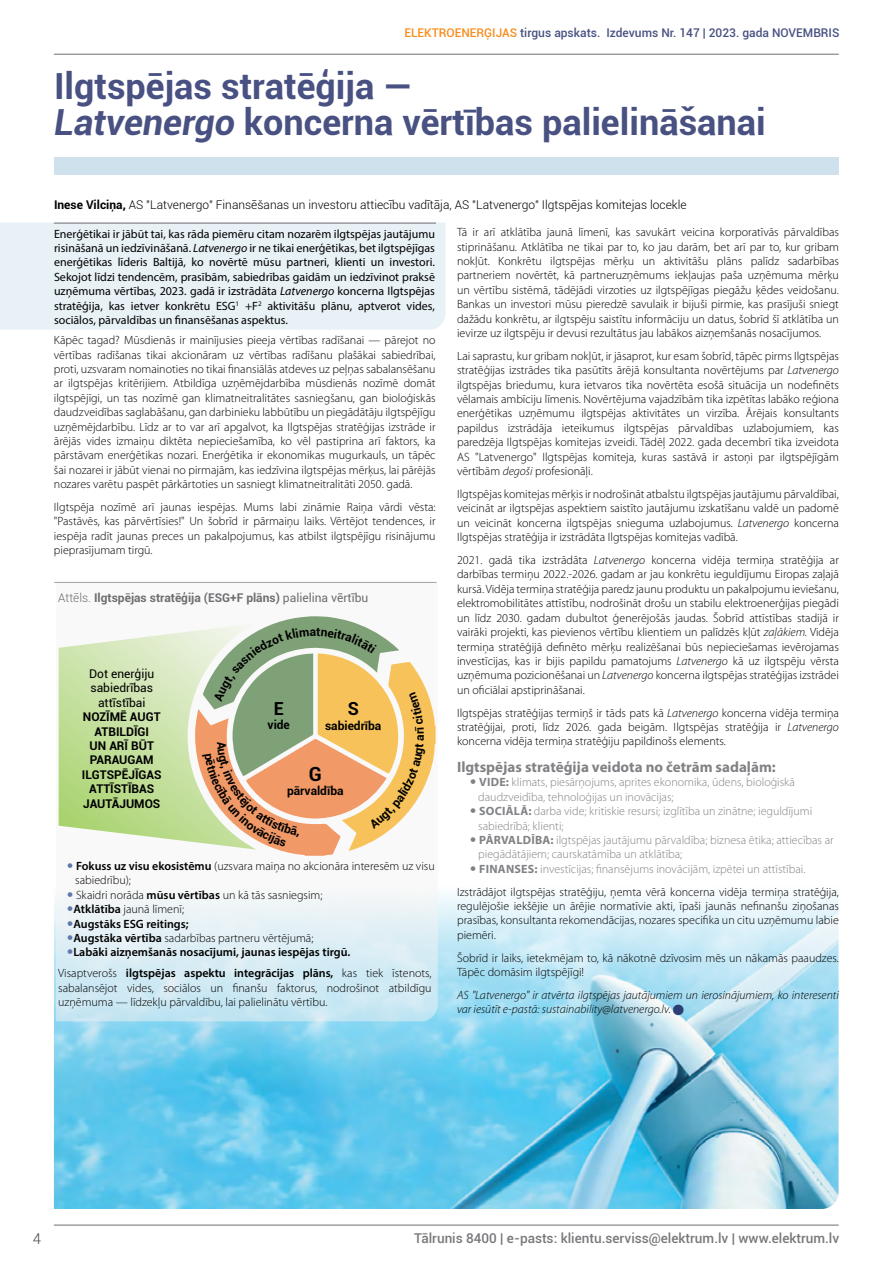
<style>
.page{position:relative;width:893px;height:1263px;background:#fff}
.page>*{position:absolute;margin:0;border:0;box-sizing:border-box;transform-origin:0 0}
.t1{font:700 36px/36px "Roboto";color:#485181}
.t2{font:700 19.5px "Roboto";color:#000}
.t3{font:700 18px "Roboto";color:#000}
.t4{font:700 15px "Myriad Pro";color:#808285}
.t5{font:300 15px "Roboto";color:#4d4d4f}
.t6{font:500 13.5px "Roboto";color:#77787b}
.t7{font:300 12px/14.4px "Myriad Pro";color:#000;text-align:justify}
.t8{font:12px/14.4px "Myriad Pro";color:#000;text-align:justify}
.t9{font:300 12px/14.4px "Myriad Pro";color:#808285}
.t10{font:600 12px/14.4px "Myriad Pro";color:#000}
.t11{font:italic 300 12px/14.4px "Myriad Pro";color:#000}
.t12{font:300 12px "Roboto";color:#000}
.t13{font:700 12px/14.4px "Roboto";color:#000;text-align:center}
.t14{font:500 12px "Roboto";color:#485181}
.t15{font:700 12px "Roboto";color:#6d6e71}
.t16{font:12px/14.4px "Roboto";color:#000;text-align:center}
.s1{color:#f78d1e}
.s2{font-style:italic}
.s3{font-weight:700}
.s4{color:#2c3e74}
.s5{font-weight:300}
.s6{font-weight:400}
.s7{font-weight:600}
</style>
<div class="page">
<hr style="left:54px;top:54px;width:784px;height:1px;background:#6d6e71">
<hr style="left:54px;top:1225px;width:784px;height:1px;background:#6d6e71">
<img style="left:54px;top:1096px;width:784px;height:113px">
<svg style="left:53px;top:894px;width:786px;height:202px;background:#9ad9ef"></svg>
<svg style="left:56px;top:647px;width:382px;height:374px"></svg>
<div style="left:54px;top:157px;width:784px;height:18px;background:#cfe1ed"></div>
<div style="left:0;top:223px;width:446px;height:107px;background:#e8f1f6"></div>
<hr style="left:54px;top:223px;width:382px;height:1px;background:#6d6e71">
<hr style="left:55px;top:582px;width:381px;height:1px;background:#a8aaaa">
<svg style="left:68px;top:863px;width:4px;height:5px"></svg>
<svg style="left:68px;top:892px;width:4px;height:5px"></svg>
<svg style="left:68px;top:906px;width:4px;height:5px"></svg>
<svg style="left:68px;top:921px;width:4px;height:4px"></svg>
<svg style="left:68px;top:935px;width:4px;height:5px"></svg>
<svg style="left:68px;top:950px;width:4px;height:4px"></svg>
<svg style="left:59px;top:616px;width:377px;height:240px"></svg>
<p class="t14" style="left:404px;top:25px;width:437px"><span class="s1">ELEKTROENERĢIJAS</span> tirgus apskats. Izdevums Nr. 147 | 2023. gada NOVEMBRIS</p>
<h1 class="t1" style="left:54px;top:67px;width:713px">Ilgtspējas stratēģija —<br><span class="s2">Latvenergo</span> koncerna vērtības palielināšanai</h1>
<p class="t12" style="left:54px;top:196px;width:634px"><span class="s3">Inese Vilciņa,</span> AS "Latvenergo" Finansēšanas un investoru attiecību vadītāja, AS "Latvenergo" Ilgtspējas komitejas locekle</p>
<p class="t8" style="left:54px;top:226px;width:383px">Enerģētikai ir jābūt tai, kas rāda piemēru citam nozarēm ilgtspējas jautājumu risināšanā un iedzīvināšanā. <span class="s2">Latvenergo</span> ir ne tikai enerģētikas, bet ilgtspējīgas enerģētikas līderis Baltijā, ko novērtē mūsu partneri, klienti un investori.<br>Sekojot līdzi tendencēm, prasībām, sabiedrības gaidām un iedzīvinot praksē uzņēmuma vērtības, 2023. gadā ir izstrādāta <span class="s2">Latvenergo</span> koncerna Ilgtspējas stratēģija, kas ietver konkrētu ESG<sup>1</sup> +F<sup>2</sup> aktivitāšu plānu, aptverot vides, sociālos, pārvaldības un finansēšanas aspektus.</p>
<p class="t7" style="left:457px;top:225px;width:383px">Tā ir arī atklātība jaunā līmenī, kas savukārt veicina korporatīvās pārvaldības stiprināšanu. Atklātība ne tikai par to, ko jau darām, bet arī par to, kur gribam nokļūt. Konkrētu ilgtspējas mērķu un aktivitāšu plāns palīdz sadarbības partneriem novērtēt, kā partneruzņēmums iekļaujas paša uzņēmuma mērķu un vērtību sistēmā, tādējādi virzoties uz ilgtspējīgas piegāžu ķēdes veidošanu.<br>Bankas un investori mūsu pieredzē savulaik ir bijuši pirmie, kas prasījuši sniegt dažādu konkrētu, ar ilgtspēju saistītu informāciju un datus, šobrīd šī atklātība un ievirze uz ilgtspēju ir devusi rezultātus jau labākos aizņemšanās nosacījumos.</p>
<p class="t7" style="left:457px;top:348px;width:383px">Lai saprastu, kur gribam nokļūt, ir jāsaprot, kur esam šobrīd, tāpēc pirms Ilgtspējas stratēģijas izstrādes tika pasūtīts ārējā konsultanta novērtējums par <span class="s2">Latvenergo </span>ilgtspējas briedumu, kura ietvaros tika novērtēta esošā situācija un nodefinēts vēlamais ambīciju līmenis. Novērtējuma vajadzībām tika izpētītas labāko reģiona enerģētikas uzņēmumu ilgtspējas aktivitātes un virzība. Ārējais konsultants papildus izstrādāja ieteikumus ilgtspējas pārvaldības uzlabojumiem, kas paredzēja Ilgtspējas komitejas izveidi. Tādēļ 2022. gada decembrī tika izveidota AS "Latvenergo" Ilgtspējas komiteja, kuras sastāvā ir astoņi par ilgtspējīgām vērtībām <span class="s2">degoši</span> profesionāļi.</p>
<p class="t7" style="left:457px;top:487px;width:383px">Ilgtspējas komitejas mērķis ir nodrošināt atbalstu ilgtspējas jautājumu pārvaldībai, veicināt ar ilgtspējas aspektiem saistīto jautājumu izskatīšanu valdē un padomē un veicināt koncerna ilgtspējas snieguma uzlabojumus. <span class="s2">Latvenergo</span> koncerna Ilgtspējas stratēģija ir izstrādāta Ilgtspējas komitejas vadībā.</p>
<p class="t7" style="left:457px;top:553px;width:383px">2021. gadā tika izstrādāta <span class="s2">Latvenergo</span> koncerna vidēja termiņa stratēģija ar darbības termiņu 2022.-2026. gadam ar jau konkrētu ieguldījumu Eiropas zaļajā kursā. Vidēja termiņa stratēģija paredz jaunu produktu un pakalpojumu ieviešanu, elektromobilitātes attīstību, nodrošināt drošu un stabilu elektroenerģijas piegādi un līdz 2030. gadam dubultot ģenerējošās jaudas. Šobrīd attīstības stadijā ir vairāki projekti, kas pievienos vērtību klientiem un palīdzēs kļūt <span class="s2">zaļākiem.</span> Vidēja termiņa stratēģijā definēto mērķu realizēšanai būs nepieciešamas ievērojamas investīcijas, kas ir bijis papildu pamatojums <span class="s2">Latvenergo</span> kā uz ilgtspēju vērsta uzņēmuma pozicionēšanai un <span class="s2">Latvenergo</span> koncerna ilgtspējas stratēģijas izstrādei un oficiālai apstiprināšanai.</p>
<p class="t7" style="left:457px;top:705px;width:383px">Ilgtspējas stratēģijas termiņš ir tāds pats kā <span class="s2">Latvenergo</span> koncerna vidēja termiņa stratēģijai, proti, līdz 2026. gada beigām. Ilgtspējas stratēģija ir <span class="s2">Latvenergo </span>koncerna vidēja termiņa stratēģiju papildinošs elements.</p>
<p class="t4" style="left:457px;top:757px;width:320px">Ilgtspējas stratēģija veidota no četrām sadaļām:</p>
<p class="t9" style="left:478px;top:775px;width:357px"><span class="s3">VIDE:</span> klimats, piesārņojums, aprites ekonomika, ūdens, bioloģiskā daudzveidība, tehnoloģijas un inovācijas;<br><span class="s3">SOCIĀLĀ:</span> darba vide; kritiskie resursi; izglītība un zinātne; ieguldījumi sabiedrībā; klienti;<br><span class="s3">PĀRVALDĪBA:</span> ilgtspējas jautājumu pārvaldība; biznesa ētika; attiecības ar piegādātājiem; caurskatāmība un atklātība;<br><span class="s3">FINANSES:</span> investīcijas; finansējums inovācijām, izpētei un attīstībai.</p>
<p class="t7" style="left:457px;top:884px;width:383px">Izstrādājot ilgtspējas stratēģiju, ņemta vērā koncerna vidēja termiņa stratēģija, regulējošie iekšējie un ārējie normatīvie akti, īpaši jaunās nefinanšu ziņošanas prasības, konsultanta rekomendācijas, nozares specifika un citu uzņēmumu labie piemēri.</p>
<p class="t7" style="left:457px;top:950px;width:383px">Šobrīd ir laiks, ietekmējam to, kā nākotnē dzīvosim mēs un nākamās paaudzes.<br>Tāpēc domāsim ilgtspējīgi!</p>
<p class="t11" style="left:457px;top:988px;width:383px">AS "Latvenergo" ir atvērta ilgtspējas jautājumiem un ierosinājumiem, ko interesenti var iesūtīt e-pastā: sustainability@latvenergo.lv. <span class="s4">■</span></p>
<p class="t7" style="left:54px;top:333px;width:383px">Kāpēc tagad? Mūsdienās ir mainījusies pieeja vērtības radīšanai — pārejot no vērtības radīšanas tikai akcionāram uz vērtības radīšanu plašākai sabiedrībai, proti, uzsvaram nomainoties no tikai finansiālās atdeves uz peļņas sabalansēšanu ar ilgtspējas kritērijiem. Atbildīga uzņēmējdarbība mūsdienās nozīmē domāt ilgtspējīgi, un tas nozīmē gan klimatneitralitātes sasniegšanu, gan bioloģiskās daudzveidības saglabāšanu, gan darbinieku labbūtību un piegādātāju ilgtspējīgu uzņēmējdarbību. Līdz ar to var arī apgalvot, ka Ilgtspējas stratēģijas izstrāde ir ārējās vides izmaiņu diktēta nepieciešamība, ko vēl pastiprina arī faktors, ka pārstāvam enerģētikas nozari. Enerģētika ir ekonomikas mugurkauls, un tāpēc šai nozarei ir jābūt vienai no pirmajām, kas iedzīvina ilgtspējas mērķus, lai pārējās nozares varētu paspēt pārkārtoties un sasniegt klimatneitralitāti 2050. gadā.</p>
<p class="t7" style="left:54px;top:500px;width:383px">Ilgtspēja nozīmē arī jaunas iespējas. Mums labi zināmie Raiņa vārdi vēsta: "Pastāvēs, kas pārvērtīsies!" Un šobrīd ir pārmaiņu laiks. Vērtējot tendences, ir iespēja radīt jaunas preces un pakalpojumus, kas atbilst ilgtspējīgu risinājumu pieprasījumam tirgū.</p>
<p class="t15" style="left:58px;top:589px;width:312px"><span class="s5">Attēls.</span> Ilgtspējas stratēģija (ESG+F plāns) <span class="s6">palielina vērtību</span></p>
<p class="t16" style="left:89px;top:666px;width:67px">Dot enerģiju sabiedrības attīstībai</p>
<p class="t13" style="left:82px;top:709px;width:81px">NOZĪMĒ AUGT<br>ATBILDĪGI<br>UN ARĪ BŪT<br>PARAUGAM<br>ILGTSPĒJĪGAS<br>ATTĪSTĪBAS<br>JAUTĀJUMOS</p>
<h3 class="t3" style="left:274px;top:696px;width:12px">E</h3>
<p class="t13" style="left:268px;top:717px;width:24px">vide</p>
<h3 class="t3" style="left:348px;top:696px;width:13px">S</h3>
<p class="t13" style="left:325px;top:718px;width:58px">sabiedrība</p>
<h2 class="t2" style="left:309px;top:760px;width:14px">G</h2>
<p class="t13" style="left:287px;top:783px;width:58px">pārvaldība</p>
<p class="t10" style="left:73px;top:858px;width:363px">Fokuss uz visu ekosistēmu <span class="s5">(uzsvara maiņa no akcionāra interesēm uz visu sabiedrību);<br>Skaidri norāda</span> mūsu vērtības <span class="s5">un kā tās sasniegsim;<br></span>Atklātība <span class="s5">jaunā līmenī;<br></span>Augstāks ESG reitings;<br>Augstāka vērtība <span class="s5">sadarbības partneru vērtējumā;<br></span>Labāki aizņemšanās nosacījumi, jaunas iespējas tirgū.</p>
<p class="t7" style="left:58px;top:966px;width:375px">Visaptverošs <span class="s7">ilgtspējas aspektu integrācijas plāns,</span> kas tiek īstenots, sabalansējot vides, sociālos un finanšu faktorus, nodrošinot atbildīgu uzņēmuma — līdzekļu pārvaldību, lai palielinātu vērtību.</p>
<p class="t5" style="left:33px;top:1229px;width:10px">4</p>
<p class="t6" style="left:414px;top:1229px;width:427px">Tālrunis 8400 | e-pasts: klientu.serviss@elektrum.lv | www.elektrum.lv</p>
</div>
